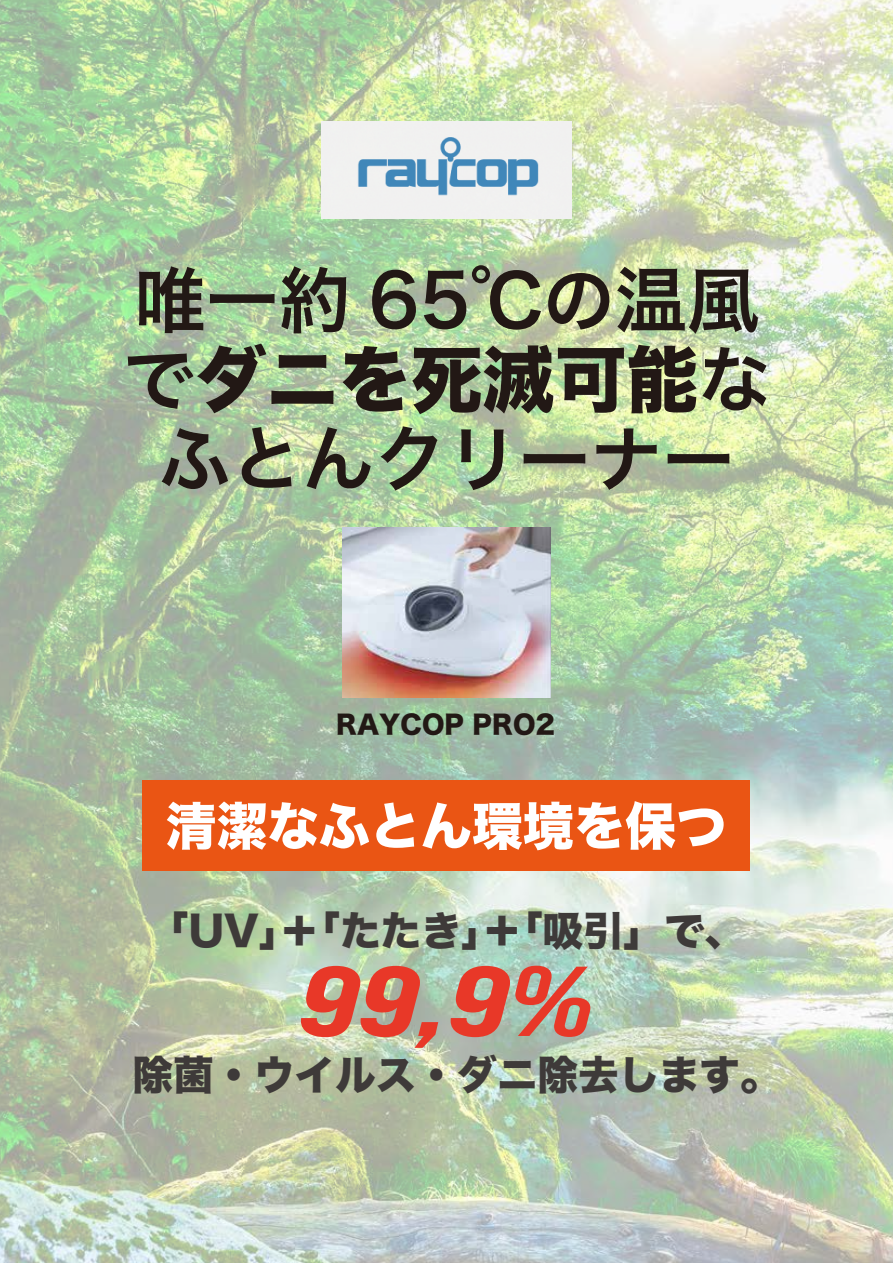
<style>
.page{position:relative;width:893px;height:1263px;background:#fff}
.page>*{position:absolute;margin:0;border:0;box-sizing:border-box;transform-origin:0 0}
.t1{font:99px "Bebas Neue Pro Exp Eb It";color:#e83828;scale:1.2 1}
.t2{font:72px "Hira Kaku Pro W6";color:#221815}
.t3{font:72px "Hira Kaku Std N W8";color:#221815}
.t4{font:51px "Hira Kaku Std N W8";color:#fff}
.t5{font:40.5px "Hira Kaku Std N W8";color:#3e3a39}
.t6{font:25.5px "Hira Kaku Std N W8";color:#221815}
.s1{font-family:"Hira Kaku Pro W6"}
</style>
<div class="page">
<img style="left:0;top:0;width:893px;height:1263px">
<div style="left:142px;top:780px;width:608px;height:90px;background:#ea5514"></div>
<img style="left:321px;top:122px;width:251px;height:96px">
<img style="left:343px;top:527px;width:207px;height:171px">
<h2 class="t2" style="left:134px;top:235px;width:626px">唯一約 65℃の温風</h2>
<h2 class="t3" style="left:122px;top:340px;width:649px"><span class="s1">で</span>ダニを死滅可能<span class="s1">な</span></h2>
<h2 class="t2" style="left:158px;top:394px;width:577px">ふとんクリーナー</h2>
<p class="t6" style="left:336px;top:710px;width:221px">RAYCOP PRO2</p>
<p class="t4" style="left:166px;top:798px;width:563px">清潔なふとん環境を保つ</p>
<p class="t5" style="left:148px;top:908px;width:599px">「UV」＋「たたき」＋「吸引」で、</p>
<h1 class="t1" style="left:299px;top:939px;width:247px">99,9%</h1>
<p class="t5" style="left:133px;top:1052px;width:649px">除菌・ウイルス・ダニ除去します。</p>
</div>
